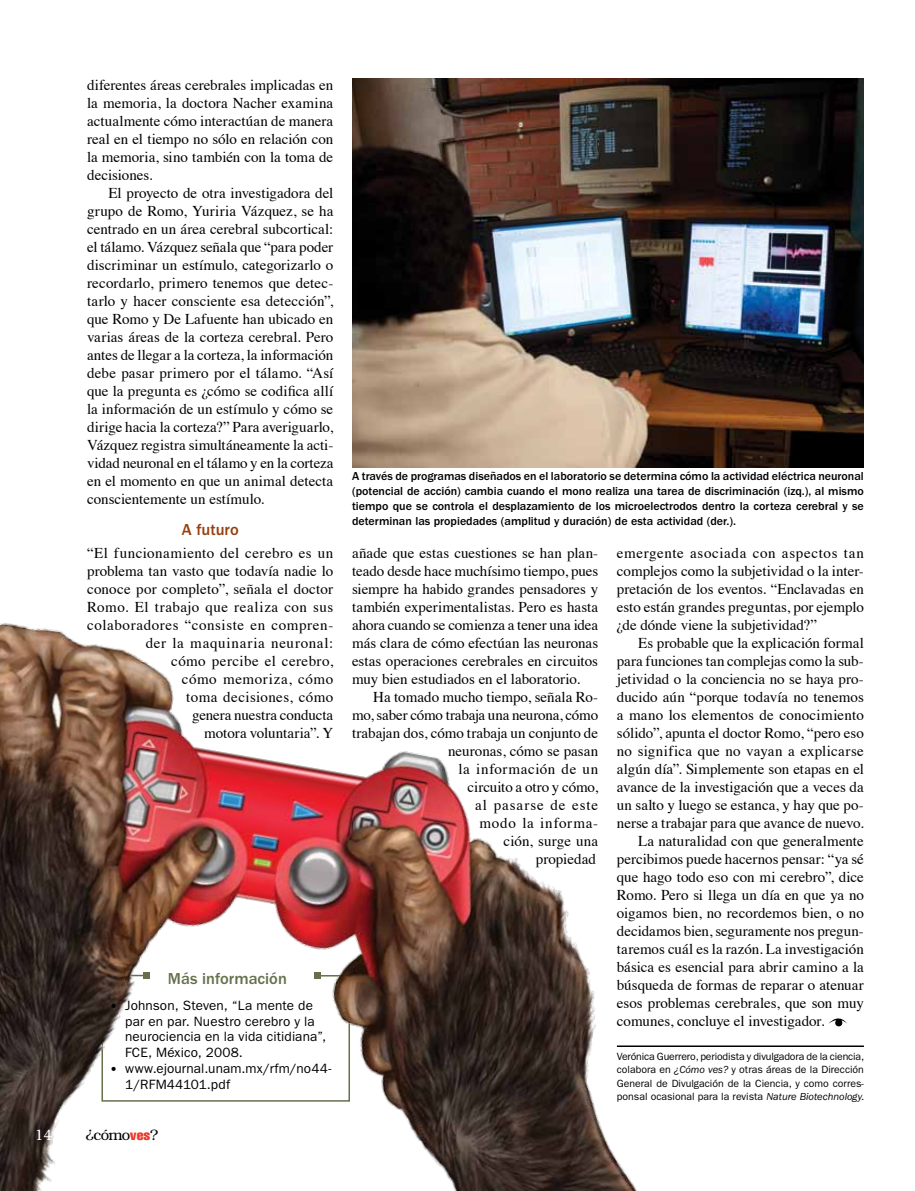
<style>
.page{position:relative;width:915px;height:1191px;background:#fff}
.page>*{position:absolute;margin:0;border:0;box-sizing:border-box;transform-origin:0 0}
.t1{font:500 16.5px "ITC Franklin Gothic Std";color:#65714b}
.t2{font:500 16.5px "ITC Franklin Gothic Std";color:#954010}
.t3{font:15px/18px "Times";color:#000;text-align:justify}
.t4{font:15px/18px "Times";letter-spacing:.03em;color:#000;text-align:right}
.t5{font:300 15px "Bookman Std";color:#000}
.t6{font:300 15px "Bookman";color:#fff;scale:.95 1}
.t7{font:13.5px/15.8px "ITC Franklin Gothic Std";letter-spacing:.01em;color:#000}
.t8{font:500 12px/15px "ITC Franklin Gothic Std";color:#000;text-align:justify}
.t9{font:10.5px/13.5px "ITC Franklin Gothic Std";color:#000;text-align:justify}
.s1{font-family:"ITC Franklin Gothic Std Hvy";font-size:12px}
.s2{font-style:italic}
.s3{font-family:"Helvetica";font-weight:400;font-stretch:extra-condensed;font-size:12.9px;color:#ef3829}
</style>
<div class="page">
<img style="left:0;top:623px;width:638px;height:568px">
<svg style="left:828px;top:1018px;width:18px;height:8px"></svg>
<img style="left:352px;top:79px;width:511px;height:388px">
<hr style="left:616px;top:1045px;width:247px;height:2px;background:#000">
<p class="t6" style="left:35px;top:1125px;width:20px">14</p>
<p class="t3" style="left:87px;top:75px;width:247px">diferentes áreas cerebrales implicadas en la memoria, la doctora Nacher examina actualmente cómo interactúan de manera real en el tiempo no sólo en relación con la memoria, sino también con la toma de decisiones.</p>
<p class="t3" style="left:87px;top:183px;width:248px;text-indent:21px">El proyecto de otra investigadora del grupo de Romo, Yuriria Vázquez, se ha centrado en un área cerebral subcortical: el tálamo. Vázquez señala que “para poder discriminar un estímulo, categorizarlo o recordarlo, primero tenemos que detec&shy;tarlo y hacer consciente esa detección”, que Romo y De Lafuente han ubicado en varias áreas de la corteza cerebral. Pero antes de llegar a la corteza, la información debe pasar primero por el tálamo. “Así que la pregunta es ¿cómo se codifica allí la información de un estímulo y cómo se dirige hacia la corteza?” Para averiguarlo, Vázquez registra simultáneamente la acti&shy;vidad neuronal en el tálamo y en la corteza en el momento en que un animal detecta conscientemente un estímulo.</p>
<p class="t2" style="left:182px;top:520px;width:59px">A futuro</p>
<p class="t4" style="left:87px;top:543px;width:248px">“El funcionamiento del cerebro es un problema tan vasto que todavía nadie lo conoce por completo”, señala el doctor<br>Romo. El trabajo que realiza con sus colaboradores “consiste en compren&shy;der la maquinaria neuronal:<br>cómo percibe el cerebro,<br>cómo memoriza, cómo<br>toma decisiones, cómo<br>genera nuestra conducta<br>motora voluntaria”. Y</p>
<p class="t3" style="left:352px;top:543px;width:248px">añade que estas cuestiones se han plan&shy;teado desde hace muchísimo tiempo, pues siempre ha habido grandes pensadores y también experimentalistas. Pero es hasta ahora cuando se comienza a tener una idea más clara de cómo efectúan las neuronas estas operaciones cerebrales en circuitos muy bien estudiados en el laboratorio.</p>
<p class="t8" style="left:352px;top:469px;width:513px">A través de programas diseñados en el laboratorio se determina cómo la actividad eléctrica neuronal (potencial de acción) cambia cuando el mono realiza una tarea de discriminación (izq.), al mismo tiempo que se controla el desplazamiento de los microelectrodos dentro la corteza cerebral y se determinan las propiedades (amplitud y duración) de esta actividad (der.).</p>
<p class="t3" style="left:616px;top:543px;width:248px">emergente asociada con aspectos tan complejos como la subjetividad o la inter&shy;pretación de los eventos. “Enclavadas en esto están grandes preguntas, por ejemplo ¿de dónde viene la subjetividad?”</p>
<p class="t3" style="left:638px;top:633px;width:227px">Es probable que la explicación formal</p>
<p class="t3" style="left:616px;top:651px;width:248px">para funciones tan complejas como la sub-</p>
<p class="t3" style="left:616px;top:669px;width:248px">jetividad o la conciencia no se haya pro-</p>
<p class="t3" style="left:616px;top:687px;width:248px">ducido aún “porque todavía no tenemos</p>
<p class="t3" style="left:616px;top:705px;width:248px">a mano los elementos de conocimiento</p>
<p class="t3" style="left:616px;top:723px;width:248px">sólido”, apunta el doctor Romo, “pero eso</p>
<p class="t3" style="left:616px;top:741px;width:248px">no significa que no vayan a explicarse</p>
<p class="t3" style="left:616px;top:759px;width:248px">algún día”. Simplemente son etapas en el</p>
<p class="t3" style="left:616px;top:777px;width:248px">avance de la investigación que a veces da</p>
<p class="t3" style="left:616px;top:795px;width:248px">un salto y luego se estanca, y hay que po-</p>
<p class="t3" style="left:616px;top:813px;width:248px">nerse a trabajar para que avance de nuevo.</p>
<p class="t3" style="left:638px;top:831px;width:227px">La naturalidad con que generalmente</p>
<p class="t3" style="left:616px;top:849px;width:248px">percibimos puede hacernos pensar: “ya sé</p>
<p class="t3" style="left:616px;top:867px;width:248px">que hago todo eso con mi cerebro”, dice</p>
<p class="t3" style="left:616px;top:885px;width:248px">Romo. Pero si llega un día en que ya no</p>
<p class="t3" style="left:616px;top:903px;width:248px">oigamos bien, no recordemos bien, o no</p>
<p class="t3" style="left:616px;top:921px;width:248px">decidamos bien, seguramente nos pregun-</p>
<p class="t3" style="left:616px;top:939px;width:248px">taremos cuál es la razón. La investigación</p>
<p class="t3" style="left:616px;top:957px;width:248px">básica es esencial para abrir camino a la</p>
<p class="t3" style="left:616px;top:975px;width:248px">búsqueda de formas de reparar o atenuar</p>
<p class="t3" style="left:616px;top:993px;width:248px">esos problemas cerebrales, que son muy</p>
<p class="t3" style="left:616px;top:1011px;width:209px">comunes, concluye el investigador.</p>
<p class="t3" style="left:352px;top:687px;width:247px;text-align:right">Ha tomado mucho tiempo, señala Ro&shy;mo, saber cómo trabaja una neurona, cómo trabajan dos, cómo trabaja un conjunto de neuronas, cómo se pasan<br>la información de un<br>circuito a otro y cómo,<br>al pasarse de este<br>modo la informa-<br>ción, surge una<br>propiedad</p>
<p class="t1" style="left:168px;top:969px;width:120px">Más información</p>
<p class="t7" style="left:125px;top:997px;width:202px;text-indent:-15px"><span class="s1">•</span> Johnson, Steven, “La mente de par en par. Nuestro cerebro y la neurociencia en la vida citidiana”,<br>FCE, México, 2008.</p>
<p class="t7" style="left:125px;top:1060px;width:208px;text-indent:-15px"><span class="s1">•</span> www.ejournal.unam.mx/rfm/no44-<br>1/RFM44101.pdf</p>
<p class="t9" style="left:616px;top:1049px;width:249px">Verónica Guerrero, periodista y divulgadora de la ciencia, colabora en <span class="s2">¿Cómo ves?</span> y otras áreas de la Dirección General de Divulgación de la Ciencia, y como corres&shy;ponsal ocasional para la revista <span class="s2">Nature Biotechnology.</span></p>
<p class="t5" style="left:86px;top:1126px;width:74px">¿cómo<span class="s3">ves</span>?</p>
</div>
